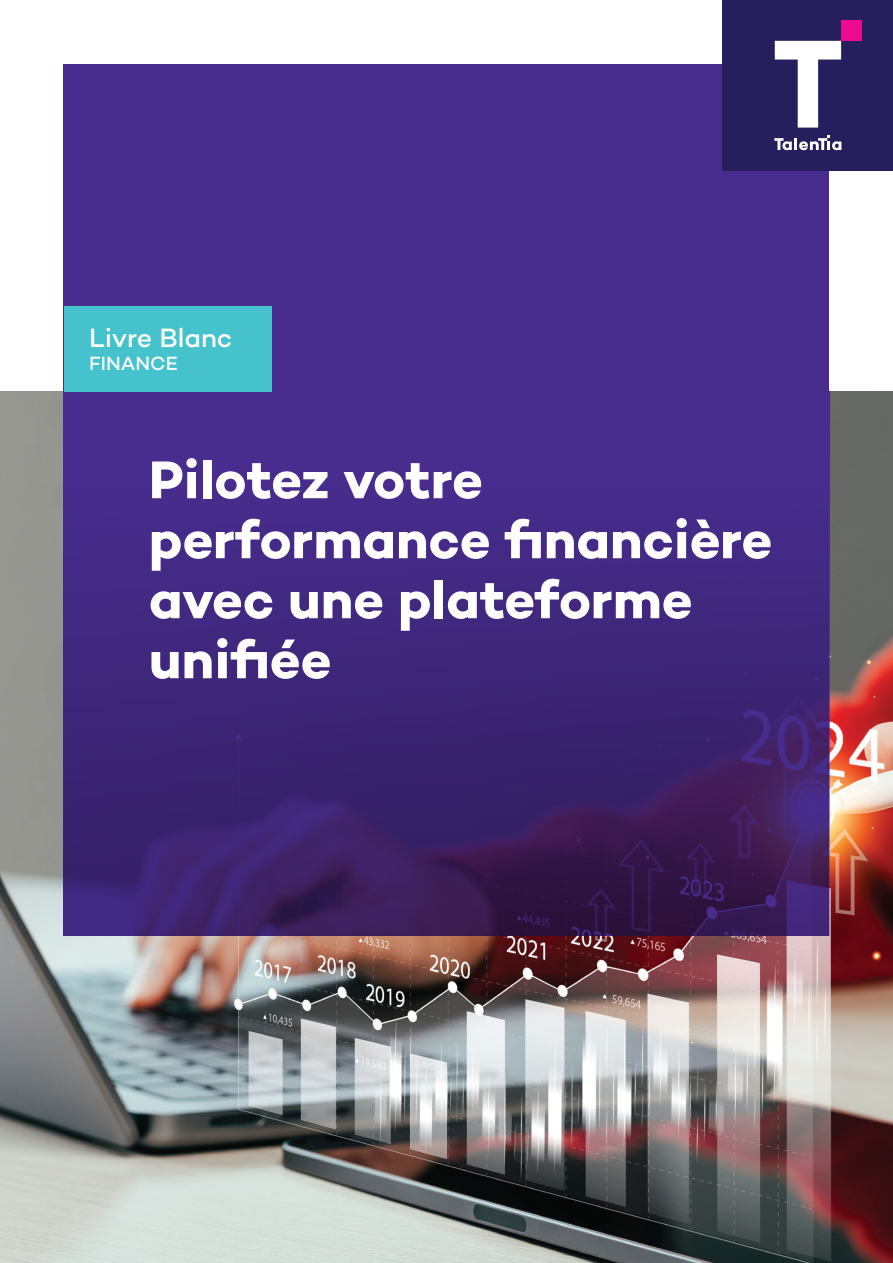
<style>
.page{position:relative;width:893px;height:1263px;background:#fff}
.page>*{position:absolute;margin:0;border:0;box-sizing:border-box;transform-origin:0 0}
.t1{font:700 54px/60px "Campton";letter-spacing:-.005em;color:#fff}
.t2{font:500 27px "Campton";letter-spacing:-.005em;color:#fff}
.t3{font:500 19.5px "Campton";color:#fff}
</style>
<div class="page">
<img style="left:0;top:391px;width:893px;height:872px">
<svg style="left:64px;top:391px;width:765px;height:545px;background:#3f2677"></svg>
<div style="left:64px;top:64px;width:765px;height:327px;background:#482d8e"></div>
<div style="left:723px;top:0;width:170px;height:170px;background:#25205d"></div>
<svg style="left:774px;top:135px;width:67px;height:15px"></svg>
<div style="left:841px;top:20px;width:20px;height:21px;background:#ed0c8e"></div>
<svg style="left:775px;top:41px;width:66px;height:87px"></svg>
<div style="left:64px;top:306px;width:207px;height:85px;background:#45c2cc"></div>
<p class="t2" style="left:89px;top:321px;width:145px">Livre Blanc</p>
<p class="t3" style="left:89px;top:351px;width:90px">FINANCE</p>
<p class="t1" style="left:149px;top:449px;width:625px">Pilotez votre performance financière avec une plateforme unifiée</p>
</div>
